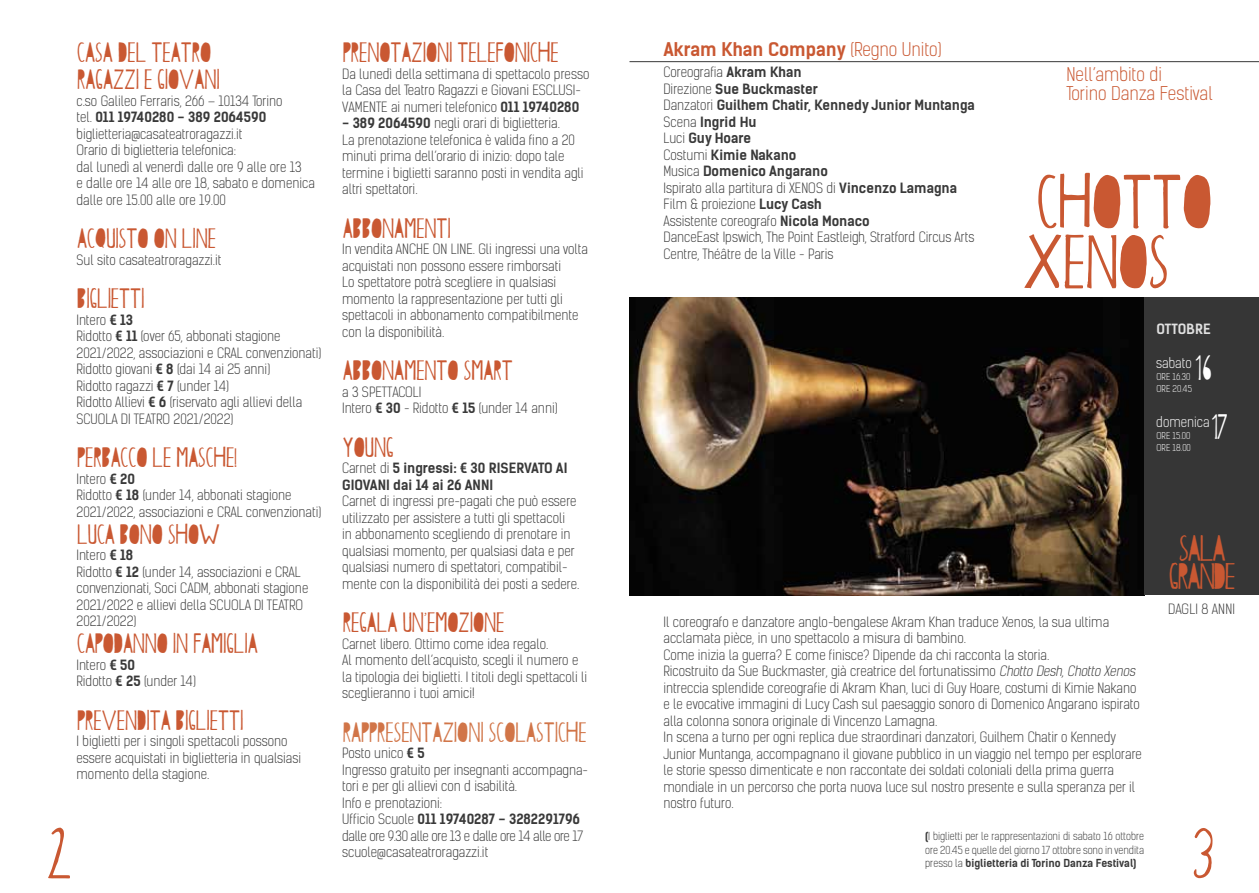
<style>
.page{position:relative;width:1259px;height:893px;background:#fff}
.page>*{position:absolute;margin:0;border:0;box-sizing:border-box;transform-origin:0 0}
.t1{font:90px "Papercutting";color:#c95832}
.t2{font:43.5px "Papercutting";letter-spacing:-.03em;color:#c95832}
.t3{font:43.5px/58.5px "Papercutting";color:#fff;text-align:center}
.t4{font:33px/27px "Papercutting";color:#c95832}
.t5{font:33px "Papercutting";color:#d17548}
.t6{font:300 18px/19.5px "Kelson Sans";color:#c95832}
.t7{font:700 18px "Kelson Sans";color:#c95832}
.t8{font:300 13.5px/16.5px "Kelson Sans";color:#393939}
.t9{font:700 13.5px/16.5px "Kelson Sans";color:#393939}
.t10{font:300 13.5px "Kelson Sans";color:#fff}
.t11{font:700 13.5px "Kelson Sans";letter-spacing:.015em;color:#e0e0e0}
.t12{font:300 10.5px/13.5px "Kelson Sans";color:#393939;text-align:justify}
.t13{font:300 9px/12px "Kelson Sans";letter-spacing:.005em;color:#fff}
.s1{font-weight:300}
.s2{font-weight:700}
.s3{font-style:italic}
</style>
<div class="page">
<img style="left:629px;top:298px;width:515px;height:297px">
<div style="left:1144px;top:298px;width:115px;height:297px;background:#363636"></div>
<hr style="left:629px;top:61px;width:630px;height:1px;background:#393939">
<h3 class="t7" style="left:663px;top:38px;width:280px">Akram Khan Company <span class="s1">(Regno Unito)</span></h3>
<h3 class="t4" style="left:342px;top:37px;width:217px">PRENOTAZIONI TELEFONICHE</h3>
<p class="t8" style="left:342px;top:66px;width:249px">Da lunedì della settimana di spettacolo presso la Casa del Teatro Ragazzi e Giovani ESCLUSI-<br>VAMENTE ai numeri telefonico <span class="s2">011 19740280</span></p>
<p class="t8" style="left:342px;top:115px;width:243px"><span class="s2">- 389 2064590</span> negli orari di biglietteria.<br>La prenotazione telefonica è valida fino a 20 minuti prima dell’orario di inizio: dopo tale termine i biglietti saranno posti in vendita agli altri spettatori.</p>
<h3 class="t4" style="left:342px;top:213px;width:110px">ABBONAMENTI</h3>
<p class="t8" style="left:342px;top:241px;width:247px">In vendita ANCHE ON LINE. Gli ingressi una volta acquistati non possono essere rimborsati<br>Lo spettatore potrà scegliere in qualsiasi momento la rappresentazione per tutti gli spettacoli in abbonamento compatibilmente con la disponibilità.</p>
<h3 class="t4" style="left:342px;top:355px;width:171px">ABBONAMENTO SMART</h3>
<p class="t8" style="left:342px;top:384px;width:217px">a 3 SPETTACOLI<br>Intero <span class="s2">€ 30</span> - Ridotto <span class="s2">€ 15</span> (under 14 anni)</p>
<h3 class="t4" style="left:342px;top:432px;width:52px">YOUNG</h3>
<p class="t9" style="left:342px;top:460px;width:227px"><span class="s1">Carnet di</span> 5 ingressi: € 30 RISERVATO AI<br>GIOVANI dai 14 ai 26 ANNI</p>
<p class="t8" style="left:342px;top:493px;width:239px">Carnet di ingressi pre-pagati che può essere utilizzato per assistere a tutti gli spettacoli<br>in abbonamento scegliendo di prenotare in qualsiasi momento, per qualsiasi data e per qualsiasi numero di spettatori, compatibil&shy;mente con la disponibilità dei posti a sedere.</p>
<h3 class="t4" style="left:342px;top:607px;width:163px">REGALA UNEMOZIONE</h3>
<h3 class="t4" style="left:77px;top:37px;width:144px">CASA DEL TEATRO<br>RAGAZZI E GIOVANI</h3>
<p class="t8" style="left:77px;top:93px;width:240px">c.so Galileo Ferraris, 266 – 10134 Torino<br>tel. <span class="s2">011 19740280 - 389 2064590 </span>biglietteria@casateatroragazzi.it<br>Orario di biglietteria telefonica:<br>dal lunedì al venerdì dalle ore 9 alle ore 13<br>e dalle ore 14 alle ore 18, sabato e domenica dalle ore 15.00 alle ore 19.00</p>
<h3 class="t4" style="left:77px;top:223px;width:140px">ACQUISTO ON LINE</h3>
<p class="t8" style="left:77px;top:252px;width:146px">Sul sito casateatroragazzi.it</p>
<h3 class="t4" style="left:77px;top:283px;width:69px">BIGLIETTI</h3>
<p class="t8" style="left:77px;top:312px;width:246px">Intero <span class="s2">€ 13<br></span>Ridotto <span class="s2">€ 11</span> (over 65, abbonati stagione 2021/2022, associazioni e CRAL convenzionati)<br>Ridotto giovani <span class="s2">€ 8</span> (dai 14 ai 25 anni)<br>Ridotto ragazzi <span class="s2">€ 7</span> (under 14)<br>Ridotto Allievi <span class="s2">€ 6</span> (riservato agli allievi della SCUOLA DI TEATRO 2021/2022)</p>
<h3 class="t4" style="left:77px;top:442px;width:162px">PERBACCO LE MASCHE!</h3>
<p class="t8" style="left:77px;top:471px;width:246px">Intero <span class="s2">€ 20<br></span>Ridotto <span class="s2">€ 18</span> (under 14, abbonati stagione<br>2021/2022, associazioni e CRAL convenzionati)</p>
<h3 class="t4" style="left:77px;top:519px;width:144px">LUCA BONO SHOW</h3>
<p class="t8" style="left:77px;top:547px;width:233px">Intero <span class="s2">€ 18<br></span>Ridotto <span class="s2">€ 12</span> (under 14, associazioni e CRAL convenzionati, Soci CADM, abbonati stagione<br>2021/2022 e allievi della SCUOLA DI TEATRO<br>2021/2022)</p>
<h3 class="t4" style="left:77px;top:628px;width:182px">CAPODANNO IN FAMIGLIA</h3>
<p class="t8" style="left:77px;top:657px;width:121px">Intero <span class="s2">€ 50<br></span>Ridotto <span class="s2">€ 25</span> (under 14)</p>
<h3 class="t4" style="left:77px;top:705px;width:168px">PREVENDITA BIGLIETTI</h3>
<p class="t8" style="left:77px;top:733px;width:226px">I biglietti per i singoli spettacoli possono essere acquistati in biglietteria in qualsiasi momento della stagione.</p>
<h3 class="t6" style="left:1066px;top:65px;width:148px">Nell’ambito di<br>Torino Danza Festival</h3>
<p class="t8" style="left:663px;top:64px;width:313px">Coreografia <span class="s2">Akram Khan<br></span>Direzione <span class="s2">Sue Buckmaster<br></span>Danzatori <span class="s2">Guilhem Chatir, Kennedy Junior Muntanga<br></span>Scena <span class="s2">Ingrid Hu<br></span>Luci <span class="s2">Guy Hoare<br></span>Costumi <span class="s2">Kimie Nakano<br></span>Musica <span class="s2">Domenico Angarano<br></span>Ispirato alla partitura di XENOS di <span class="s2">Vincenzo Lamagna<br></span>Film &amp; proiezione <span class="s2">Lucy Cash<br></span>Assistente coreografo <span class="s2">Nicola Monaco<br></span>DanceEast Ipswich, The Point Eastleigh, Stratford Circus Arts<br>Centre, Théâtre de la Ville - Paris</p>
<h1 class="t1" style="left:1034px;top:145px;width:177px">CHOTTO</h1>
<h1 class="t1" style="left:1020px;top:205px;width:148px">XENOS</h1>
<p class="t11" style="left:1156px;top:320px;width:56px">OTTOBRE</p>
<p class="t10" style="left:1156px;top:355px;width:37px">sabato</p>
<p class="t13" style="left:1156px;top:371px;width:37px">ORE 16.30<br>ORE 20.45</p>
<p class="t10" style="left:1156px;top:413px;width:55px">domenica</p>
<p class="t13" style="left:1156px;top:429px;width:36px">ORE 15.00<br>ORE 18.00</p>
<h2 class="t3" style="left:1194px;top:336px;width:34px">16<br>17</h2>
<h2 class="t2" style="left:1178px;top:520px;width:48px">SALA</h2>
<h2 class="t2" style="left:1168px;top:549px;width:68px">GRANDE</h2>
<p class="t8" style="left:1168px;top:601px;width:69px">DAGLI 8 ANNI</p>
<h3 class="t4" style="left:423px;top:591px;width:5px">,</h3>
<p class="t8" style="left:342px;top:636px;width:246px">Carnet libero. Ottimo come idea regalo.<br>Al momento dell’acquisto, scegli il numero e la tipologia dei biglietti. I titoli degli spettacoli li sceglieranno i tuoi amici!</p>
<h3 class="t5" style="left:342px;top:711px;width:245px">RAPPRESENTAZIONI SCOLASTICHE</h3>
<p class="t8" style="left:342px;top:745px;width:247px">Posto unico <span class="s2">€ 5<br></span>Ingresso gratuito per insegnanti accompagna&shy;tori e per gli allievi con d isabilità.<br>Info e prenotazioni:<br>Ufficio Scuole <span class="s2">011 19740287 - 3282291796 </span>dalle ore 9.30 alle ore 13 e dalle ore 14 alle ore 17 scuole@casateatroragazzi.it</p>
<p class="t8" style="left:663px;top:614px;width:480px">Il coreografo e danzatore anglo-bengalese Akram Khan traduce Xenos, la sua ultima acclamata pièce, in uno spettacolo a misura di bambino.<br>Come inizia la guerra? E come finisce? Dipende da chi racconta la storia.<br>Ricostruito da Sue Buckmaster, già creatrice del fortunatissimo <span class="s3">Chotto Desh,Chotto Xenos </span>intreccia splendide coreografie di Akram Khan, luci di Guy Hoare, costumi di Kimie Nakano e le evocative immagini di Lucy Cash sul paesaggio sonoro di Domenico Angarano ispirato alla colonna sonora originale di Vincenzo Lamagna.<br>In scena a turno per ogni replica due straordinari danzatori, Guilhem Chatir o Kennedy Junior Muntanga, accompagnano il giovane pubblico in un viaggio nel tempo per esplorare le storie spesso dimenticate e non raccontate dei soldati coloniali della prima guerra mondiale in un percorso che porta nuova luce sul nostro presente e sulla speranza per il nostro futuro.</p>
<h1 class="t1" style="left:45px;top:795px;width:27px">2</h1>
<h1 class="t1" style="left:1190px;top:795px;width:24px">3</h1>
<p class="t12" style="left:925px;top:830px;width:220px"><span class="s2">(</span>I biglietti per le rappresentazioni di sabato 16 ottobre ore 20.45 e quelle del giorno 17 ottobre sono in vendita presso la <span class="s2">biglietteria di Torino Danza Festival)</span></p>
</div>
